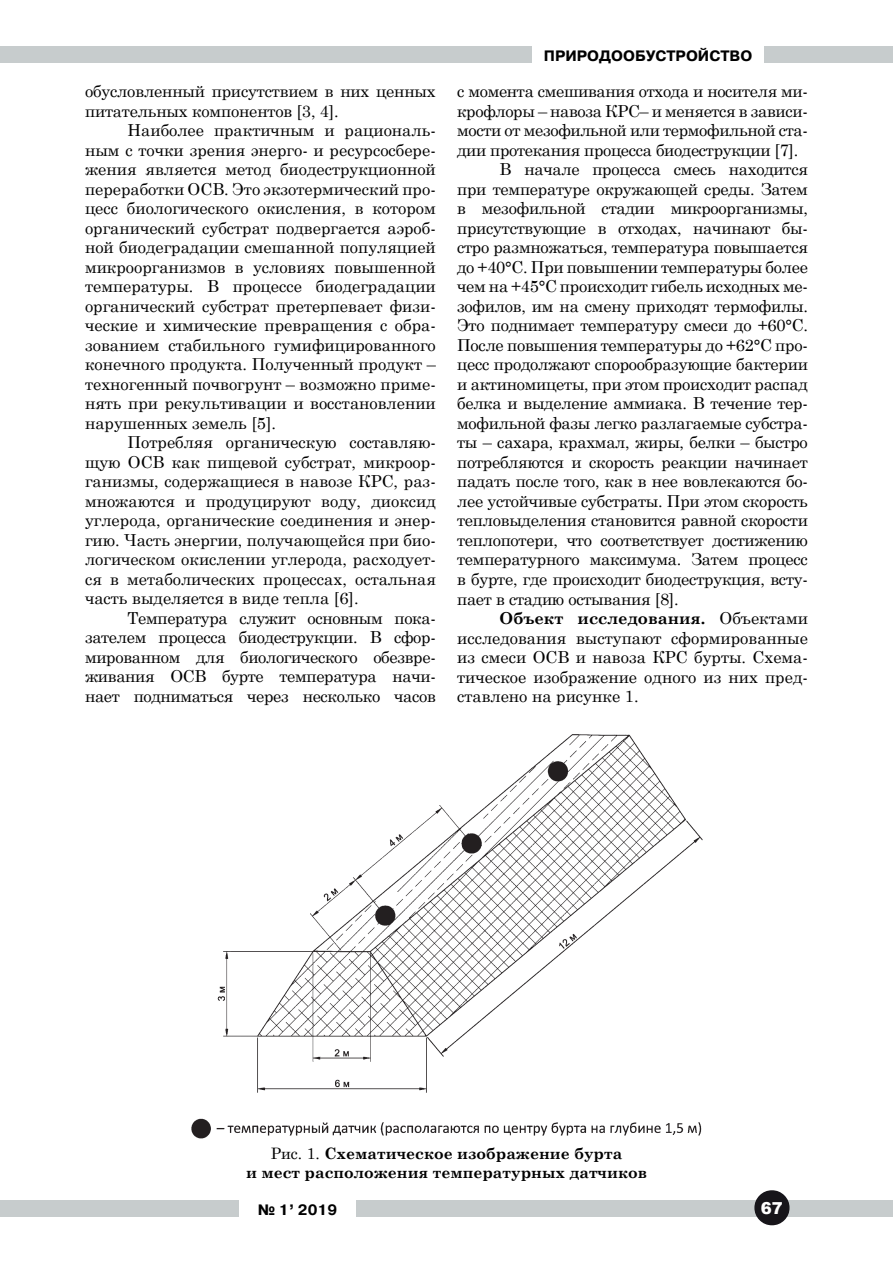
<style>
.page{position:relative;width:893px;height:1263px;background:#fff}
.page>*{position:absolute;margin:0;border:0;box-sizing:border-box;transform-origin:0 0}
.t1{font:16.5px/19.5px "Century Schoolbook";letter-spacing:-.015em;color:#000;text-align:justify}
.t2{font:700 16.5px "Century Schoolbook";color:#000}
.t3{font:900 16.5px "Arial";color:#fff}
.t4{font:700 15.75px/19.5px "Century Schoolbook";color:#000;text-align:center}
.t5{font:700 15px "Pragmatica C";color:#000}
.s1{font-weight:400}
</style>
<div class="page">
<div style="left:0;top:1200px;width:238px;height:16px;background:#c7cccd"></div>
<div style="left:357px;top:1200px;width:536px;height:16px;background:#c7cccd"></div>
<svg style="left:754px;top:1190px;width:36px;height:36px"></svg>
<div style="left:0;top:46px;width:531px;height:16px;background:#c7cccd"></div>
<div style="left:765px;top:46px;width:128px;height:16px;background:#c7cccd"></div>
<img style="left:191px;top:734px;width:512px;height:405px">
<p class="t1" style="left:85px;top:80px;width:352px">обусловленный присутствием в них ценных питательных компонентов [3, 4].</p>
<p class="t1" style="left:85px;top:119px;width:352px;text-indent:43px">Наиболее практичным и рациональ&shy;ным с точки зрения энерго- и ресурсосбере&shy;жения является метод биодеструкционной переработки ОСВ. Это экзотермический про&shy;цесс биологического окисления, в котором органический субстрат подвергается аэроб&shy;ной биодеградации смешанной популяцией микроорганизмов в условиях повышенной температуры. В процессе биодеградации органический субстрат претерпевает физи&shy;ческие и химические превращения с обра&shy;зованием стабильного гумифицированного конечного продукта. Полученный продукт – техногенный почвогрунт – возможно приме&shy;нять при рекультивации и восстановлении нарушенных земель [5].</p>
<p class="t1" style="left:85px;top:431px;width:352px;text-indent:43px">Потребляя органическую составляю&shy;щую ОСВ как пищевой субстрат, микроор&shy;ганизмы, содержащиеся в навозе КРС, раз&shy;множаются и продуцируют воду, диоксид углерода, органические соединения и энер&shy;гию. Часть энергии, получающейся при био&shy;логическом окислении углерода, расходует&shy;ся в метаболических процессах, остальная часть выделяется в виде тепла [6].</p>
<p class="t1" style="left:85px;top:607px;width:352px;text-indent:43px">Температура служит основным пока&shy;зателем процесса биодеструкции. В сфор&shy;мированном для биологического обезвре&shy;живания ОСВ бурте температура начи&shy;нает подниматься через несколько часов</p>
<p class="t5" style="left:544px;top:47px;width:210px">ПРИРОДООБУСТРОЙСТВО</p>
<p class="t1" style="left:457px;top:80px;width:352px">с момента смешивания отхода и носителя ми-</p>
<p class="t1" style="left:457px;top:100px;width:352px">крофлоры – навоза КРС– и меняется в зависи-</p>
<p class="t1" style="left:457px;top:119px;width:352px">мости от мезофильной или термофильной ста-</p>
<p class="t1" style="left:457px;top:139px;width:340px">дии протекания процесса биодеструкции [7].</p>
<p class="t1" style="left:500px;top:158px;width:310px">В начале процесса смесь находится</p>
<p class="t1" style="left:457px;top:178px;width:352px">при температуре окружающей среды. Затем</p>
<p class="t1" style="left:457px;top:197px;width:352px">в мезофильной стадии микроорганизмы,</p>
<p class="t1" style="left:457px;top:217px;width:352px">присутствующие в отходах, начинают бы-</p>
<p class="t1" style="left:457px;top:236px;width:352px">стро размножаться, температура повышается</p>
<p class="t1" style="left:457px;top:256px;width:352px">до +40°C. При повышении температуры более</p>
<p class="t1" style="left:457px;top:275px;width:352px">чем на +45°C происходит гибель исходных ме-</p>
<p class="t1" style="left:457px;top:295px;width:350px">зофилов, им на смену приходят термофилы.</p>
<p class="t1" style="left:457px;top:314px;width:350px">Это поднимает температуру смеси до +60°C.</p>
<p class="t1" style="left:457px;top:334px;width:352px">После повышения температуры до +62°C про-</p>
<p class="t1" style="left:457px;top:353px;width:352px">цесс продолжают спорообразующие бактерии</p>
<p class="t1" style="left:457px;top:373px;width:352px">и актиномицеты, при этом происходит распад</p>
<p class="t1" style="left:457px;top:392px;width:352px">белка и выделение аммиака. В течение тер-</p>
<p class="t1" style="left:457px;top:412px;width:352px">мофильной фазы легко разлагаемые субстра-</p>
<p class="t1" style="left:457px;top:431px;width:352px">ты – сахара, крахмал, жиры, белки – быстро</p>
<p class="t1" style="left:457px;top:451px;width:352px">потребляются и скорость реакции начинает</p>
<p class="t1" style="left:457px;top:470px;width:352px">падать после того, как в нее вовлекаются бо-</p>
<p class="t1" style="left:457px;top:490px;width:352px">лее устойчивые субстраты. При этом скорость</p>
<p class="t1" style="left:457px;top:509px;width:352px">тепловыделения становится равной скорости</p>
<p class="t1" style="left:457px;top:529px;width:352px">теплопотери, что соответствует достижению</p>
<p class="t1" style="left:457px;top:548px;width:352px">температурного максимума. Затем процесс</p>
<p class="t1" style="left:457px;top:568px;width:352px">в бурте, где происходит биодеструкция, всту-</p>
<p class="t1" style="left:457px;top:587px;width:221px">пает в стадию остывания [8].</p>
<p class="t2" style="left:500px;top:605px;width:310px">Объект исследования. <span class="s1">Объектами</span></p>
<p class="t1" style="left:457px;top:626px;width:352px">исследования выступают сформированные</p>
<p class="t1" style="left:457px;top:646px;width:352px">из смеси ОСВ и навоза КРС бурты. Схема-</p>
<p class="t1" style="left:457px;top:665px;width:352px">тическое изображение одного из них пред-</p>
<p class="t1" style="left:457px;top:685px;width:180px">ставлено на рисунке 1.</p>
<p class="t4" style="left:246px;top:1142px;width:402px"><span class="s1">Рис. 1.</span> Схематическое изображение бурта<br>и мест расположения температурных датчиков</p>
<p class="t5" style="left:258px;top:1202px;width:81px">¹ 1’ 2019</p>
<p class="t3" style="left:761px;top:1196px;width:24px">67</p>
</div>
